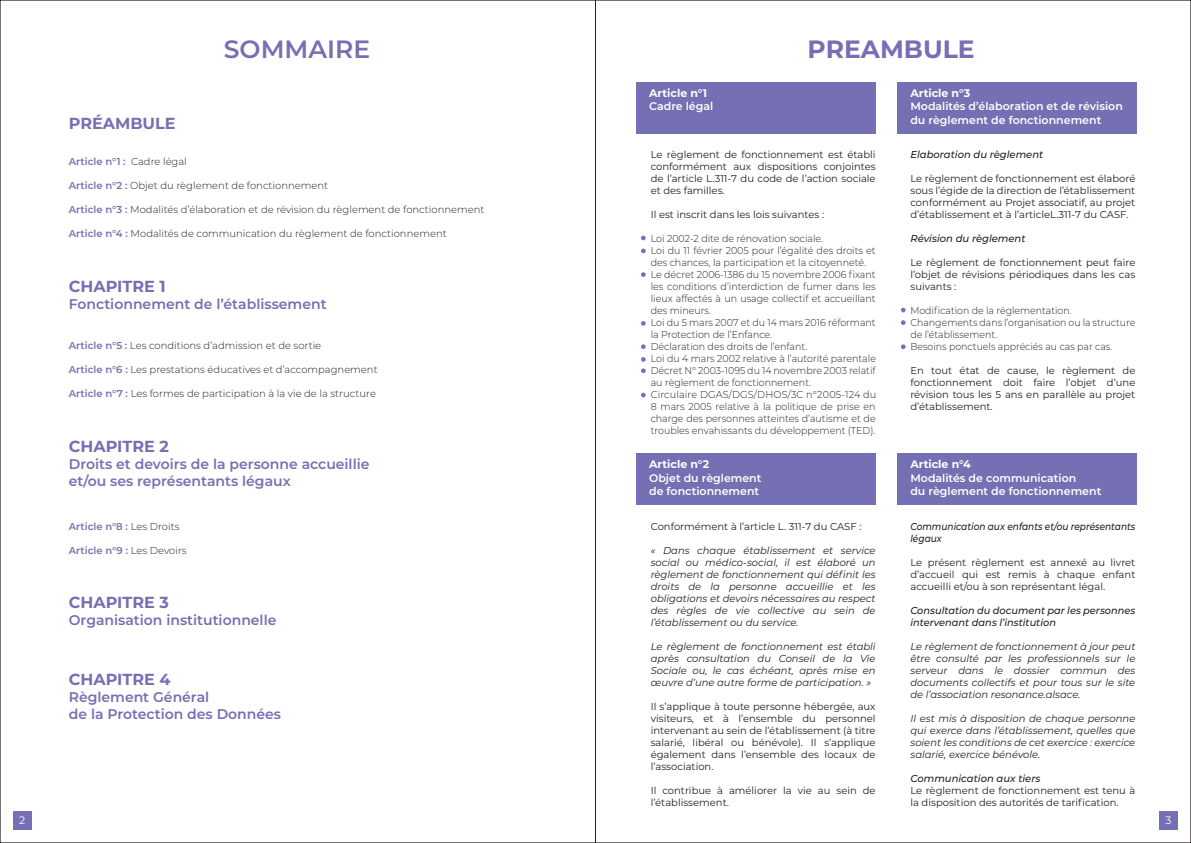
<style>
.page{position:relative;width:1191px;height:843px;background:#fff}
.page>*{position:absolute;margin:0;border:0;box-sizing:border-box;transform-origin:0 0}
.t1{font:700 25px "Montserrat";color:#756fb3}
.t2{font:600 25px "Montserrat";color:#756fb3}
.t3{font:700 16px "Montserrat";color:#756fb3}
.t4{font:600 14px/16.8px "Montserrat";color:#756fb3}
.t5{font:600 11px/13.2px "Montserrat";color:#fff}
.t6{font:700 11px "Montserrat";color:#fff}
.t7{font:10.8px "Montserrat";color:#fff}
.t8{font:10px/12px "Montserrat";color:#231f20;text-align:justify}
.t9{font:italic 10px/12px "Montserrat";color:#231f20;text-align:justify}
.t10{font:300 10px/12px "Montserrat";color:#231f20;scale:.95 1}
.t11{font:300 10px "Montserrat";color:#231f20}
.t12{font:300 10px/12px "Montserrat";color:#231f20;scale:.94 1}
.t13{font:italic 500 10px/12px "Montserrat";color:#231f20}
.t14{font:600 10px "Montserrat";color:#756fb3}
.t15{font:italic 500 10px/12px "Montserrat";color:#231f20;scale:.9 1}
.s1{font-weight:300;color:#231f20}
.s2{font-weight:600;color:#756fb3}
</style>
<div class="page">
<div style="left:13px;top:810px;width:19px;height:19px;background:#756fb3"></div>
<svg style="left:641px;top:235px;width:5px;height:5px"></svg>
<svg style="left:901px;top:307px;width:4px;height:5px"></svg>
<svg style="left:901px;top:320px;width:4px;height:5px"></svg>
<svg style="left:901px;top:344px;width:4px;height:5px"></svg>
<svg style="left:641px;top:248px;width:5px;height:5px"></svg>
<svg style="left:641px;top:272px;width:5px;height:5px"></svg>
<svg style="left:641px;top:321px;width:5px;height:4px"></svg>
<svg style="left:641px;top:344px;width:5px;height:5px"></svg>
<svg style="left:641px;top:357px;width:5px;height:4px"></svg>
<svg style="left:641px;top:368px;width:5px;height:5px"></svg>
<svg style="left:641px;top:392px;width:5px;height:5px"></svg>
<div style="left:636px;top:453px;width:239px;height:51px;background:#756fb3"></div>
<div style="left:897px;top:453px;width:240px;height:51px;background:#756fb3"></div>
<div style="left:897px;top:82px;width:240px;height:51px;background:#756fb3"></div>
<div style="left:636px;top:82px;width:239px;height:52px;background:#756fb3"></div>
<div style="left:1159px;top:810px;width:19px;height:19px;background:#756fb3"></div>
<p class="t7" style="left:19px;top:814px;width:8px">2</p>
<h1 class="t2" style="left:224px;top:36px;width:148px">SOMMAIRE</h1>
<h2 class="t3" style="left:69px;top:114px;width:108px">PRÉAMBULE</h2>
<p class="t14" style="left:69px;top:156px;width:120px">Article n°1 : <span class="s1">Cadre légal</span></p>
<p class="t11" style="left:69px;top:181px;width:261px"><span class="s2">Article n°2 :</span> Objet du règlement de fonctionnement</p>
<p class="t11" style="left:69px;top:205px;width:417px"><span class="s2">Article n°3 :</span> Modalités d’élaboration et de révision du règlement de fonctionnement</p>
<p class="t11" style="left:69px;top:229px;width:379px"><span class="s2">Article n°4 :</span> Modalités de communication du règlement de fonctionnement</p>
<h2 class="t3" style="left:69px;top:277px;width:98px">CHAPITRE 1</h2>
<h3 class="t4" style="left:69px;top:295px;width:259px">Fonctionnement de l’établissement</h3>
<p class="t11" style="left:69px;top:341px;width:254px"><span class="s2">Article n°5 :</span> Les conditions d’admission et de sortie</p>
<p class="t11" style="left:69px;top:365px;width:310px"><span class="s2">Article n°6 :</span> Les prestations éducatives et d’accompagnement</p>
<p class="t11" style="left:69px;top:389px;width:309px"><span class="s2">Article n°7 :</span> Les formes de participation à la vie de la structure</p>
<h2 class="t3" style="left:69px;top:437px;width:102px">CHAPITRE 2</h2>
<h3 class="t4" style="left:69px;top:455px;width:302px">Droits et devoirs de la personne accueillie et/ou ses représentants légaux</h3>
<p class="t14" style="left:69px;top:520px;width:112px">Article n°8 : <span class="s1">Les Droits</span></p>
<p class="t14" style="left:69px;top:544px;width:119px">Article n°9 : <span class="s1">Les Devoirs</span></p>
<h2 class="t3" style="left:69px;top:592px;width:102px">CHAPITRE 3</h2>
<h3 class="t4" style="left:69px;top:611px;width:209px">Organisation institutionnelle</h3>
<h2 class="t3" style="left:69px;top:670px;width:103px">CHAPITRE 4</h2>
<h3 class="t4" style="left:69px;top:688px;width:214px">Règlement Général<br>de la Protection des Données</h3>
<p class="t6" style="left:649px;top:87px;width:60px">Article n°1</p>
<p class="t5" style="left:649px;top:100px;width:66px">Cadre légal</p>
<h1 class="t1" style="left:808px;top:35px;width:168px">PREAMBULE</h1>
<p class="t6" style="left:910px;top:87px;width:62px">Article n°3</p>
<p class="t5" style="left:910px;top:100px;width:214px">Modalités d’élaboration et de révision du règlement de fonctionnement</p>
<p class="t8" style="left:651px;top:148px;width:226px">Le règlement de fonctionnement est établi conformément aux dispositions conjointes de l’article L.311-7 du code de l’action sociale et des familles.</p>
<p class="t8" style="left:651px;top:208px;width:175px">Il est inscrit dans les lois suivantes :</p>
<p class="t10" style="left:651px;top:232px;width:239px">Loi 2002-2 dite de rénovation sociale.<br>Loi du 11 février 2005 pour l’égalité des droits et des chances, la participation et la citoyenneté.<br>Le décret 2006-1386 du 15 novembre 2006 fixant les conditions d’interdiction de fumer dans les lieux affectés à un usage collectif et accueillant des mineurs.<br>Loi du 5 mars 2007 et du 14 mars 2016 réformant la Protection de l’Enfance.<br>Déclaration des droits de l’enfant.<br>Loi du 4 mars 2002 relative à l’autorité parentale Décret N° 2003-1095 du 14 novembre 2003 relatif au règlement de fonctionnement.<br>Circulaire DGAS/DGS/DHOS/3C n°2005-124 du 8 mars 2005 relative à la politique de prise en charge des personnes atteintes d’autisme et de troubles envahissants du développement (TED).</p>
<p class="t6" style="left:649px;top:458px;width:62px">Article n°2</p>
<p class="t5" style="left:649px;top:471px;width:114px">Objet du règlement de fonctionnement</p>
<p class="t8" style="left:651px;top:520px;width:212px">Conformément à l’article L. 311-7 du CASF :</p>
<p class="t9" style="left:651px;top:545px;width:226px">« Dans chaque établissement et service social ou médico-social, il est élaboré un règlement de fonctionnement qui définit les droits de la personne accueillie et les obligations et devoirs nécessaires au respect des règles de vie collective au sein de l’établissement ou du service.</p>
<p class="t9" style="left:651px;top:641px;width:226px">Le règlement de fonctionnement est établi après consultation du Conseil de la Vie Sociale ou, le cas échéant, après mise en œuvre d’une autre forme de participation. »</p>
<p class="t8" style="left:651px;top:700px;width:226px">Il s’applique à toute personne hébergée, aux visiteurs, et à l’ensemble du personnel intervenant au sein de l’établissement (à titre salarié, libéral ou bénévole). Il s’applique également dans l’ensemble des locaux de l’association.</p>
<p class="t8" style="left:651px;top:784px;width:226px">Il contribue à améliorer la vie au sein de l’établissement.</p>
<p class="t13" style="left:910px;top:148px;width:134px">Elaboration du règlement</p>
<p class="t8" style="left:910px;top:172px;width:226px">Le règlement de fonctionnement est élaboré sous l’égide de la direction de l’établissement conformément au Projet associatif, au projet d’établissement et à l’articleL.311-7 du CASF.</p>
<p class="t13" style="left:910px;top:232px;width:117px">Révision du règlement</p>
<p class="t8" style="left:910px;top:256px;width:226px">Le règlement de fonctionnement peut faire l’objet de révisions périodiques dans les cas suivants :</p>
<p class="t12" style="left:910px;top:304px;width:241px">Modification de la réglementation.<br>Changements dans l’organisation ou la structure de l’établissement.<br>Besoins ponctuels appréciés au cas par cas.</p>
<p class="t8" style="left:910px;top:364px;width:226px">En tout état de cause, le règlement de fonctionnement doit faire l’objet d’une révision tous les 5 ans en parallèle au projet d’établissement.</p>
<p class="t6" style="left:910px;top:458px;width:62px">Article n°4</p>
<p class="t5" style="left:910px;top:471px;width:192px">Modalités de communication<br>du règlement de fonctionnement</p>
<p class="t15" style="left:910px;top:520px;width:251px">Communication aux enfants et/ou représentants légaux</p>
<p class="t8" style="left:910px;top:556px;width:226px">Le présent règlement est annexé au livret d’accueil qui est remis à chaque enfant accueilli et/ou à son représentant légal.</p>
<p class="t13" style="left:910px;top:604px;width:226px">Consultation du document par les personnes intervenant dans l’institution</p>
<p class="t9" style="left:910px;top:641px;width:226px">Le règlement de fonctionnement à jour peut être consulté par les professionnels sur le serveur dans le dossier commun des documents collectifs et pour tous sur le site de l’association resonance.alsace.</p>
<p class="t9" style="left:910px;top:713px;width:226px">Il est mis à disposition de chaque personne qui exerce dans l’établissement, quelles que soient les conditions de cet exercice : exercice salarié, exercice bénévole.</p>
<p class="t13" style="left:910px;top:772px;width:132px">Communication aux tiers</p>
<p class="t8" style="left:910px;top:784px;width:226px">Le règlement de fonctionnement est tenu à la disposition des autorités de tarification.</p>
<p class="t7" style="left:1165px;top:814px;width:8px">3</p>
</div>
